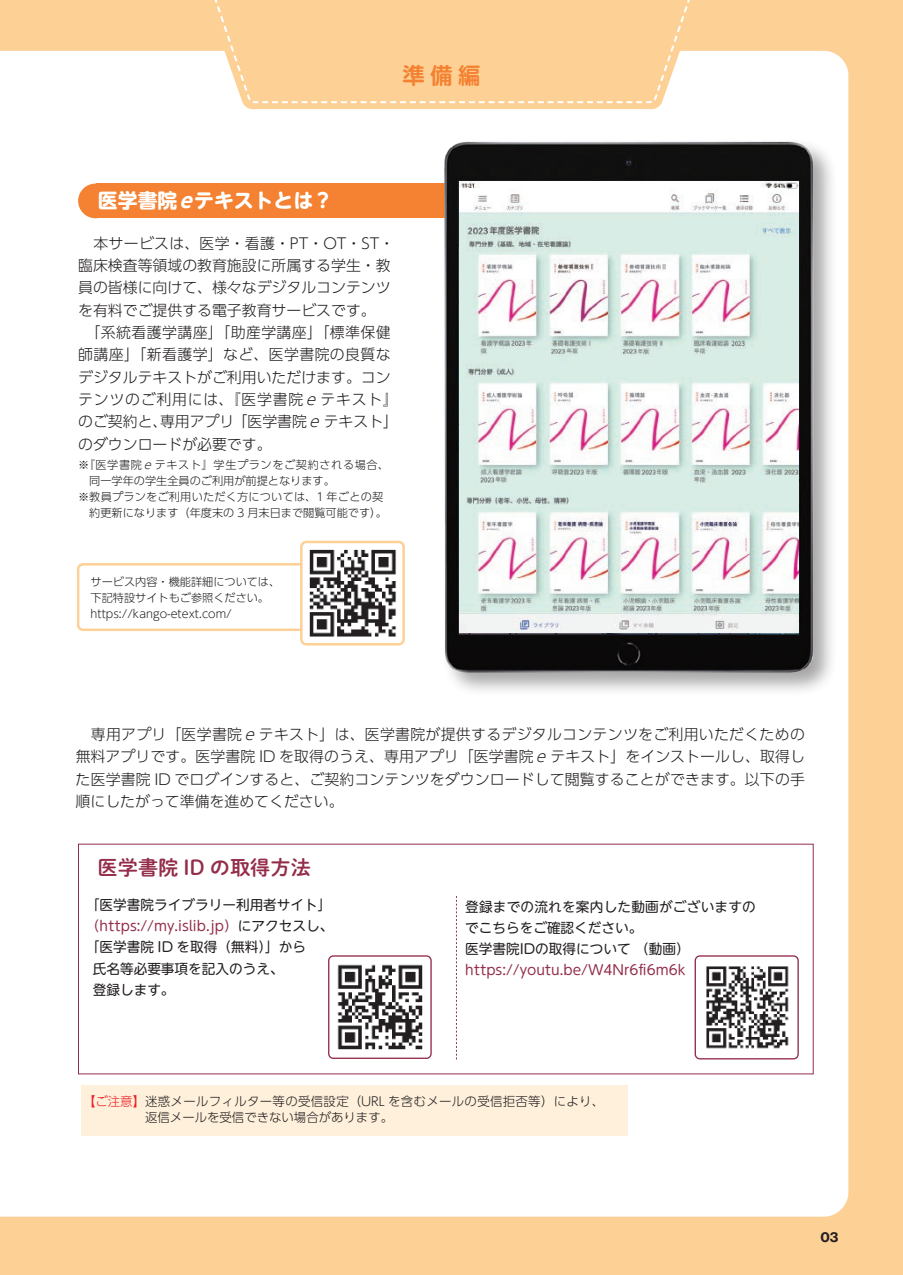
<style>
.page{position:relative;width:903px;height:1275px;background:#fdd095}
.page>*{position:absolute;margin:0;border:0;box-sizing:border-box;transform-origin:0 0}
.t1{font:700 22.4px "UD Shin M Go Pr 6 De";color:#f48232}
.t2{font:20.12px "P Shuei M Go Std B";color:#942d4a}
.t3{font:700 19.78px "UD Shin M Go Pr 6";color:#fff}
.t4{font:300 14.88px/22.4px "UD Shin Go Pr 6";color:#231f20}
.t5{font:300 14.88px "UD Shin Go Pr 6";letter-spacing:.03em;color:#231f20}
.t6{font:300 14.88px "UD Shin Go Pr 6";letter-spacing:.025em;color:#231f20}
.t7{font:300 14.88px "UD Shin Go Pr 6";letter-spacing:.055em;color:#231f20}
.t8{font:13.65px/21px "UD Shin M Go Pr 6";color:#231f20}
.t9{font:13.65px "UD Shin M Go Pr 6";color:#942d4a}
.t10{font:13.65px "N Haas Grotesk TX Pro 75 Bd";color:#231f20}
.t11{font:300 12.42px/16.1px "UD Shin Go Pr 6";letter-spacing:.025em;color:#231f20}
.t12{font:300 11.2px/16.1px "UD Shin Go Pr 6";color:#231f20}
.t13{font:300 11.2px "UD Shin Go Pr 6";letter-spacing:.055em;color:#231f20}
.t14{font:300 11.2px "UD Shin Go Pr 6";letter-spacing:.02em;color:#231f20}
.s1{font-style:italic}
.s2{color:#231f20}
.s3{color:#ee1d23}
</style>
<div class="page">
<div style="left:0;top:51px;width:848px;height:1166px;background:#fff"></div>
<svg style="left:203px;top:95px;width:499px;height:14px"></svg>
<svg style="left:210px;top:95px;width:485px;height:9px"></svg>
<div style="left:95px;top:184px;width:645px;height:34px;background:#f48232"></div>
<div style="left:78px;top:184px;width:35px;height:34px;background:#f48232;border-radius:50%"></div>
<div style="left:77px;top:563px;width:306px;height:68px;border:2px solid #fdd095;border-radius:5px"></div>
<div style="left:441px;top:138px;width:397px;height:559px;background:#231f20;opacity:.4"></div>
<img style="left:436px;top:141px;width:386px;height:541px">
<img style="left:460px;top:182px;width:338px;height:451px">
<div style="left:78px;top:844px;width:735px;height:230px;background:#fff"></div>
<img style="left:330px;top:957px;width:100px;height:100px">
<div style="left:328px;top:955px;width:104px;height:104px;border:1px solid #942d4a;border-radius:5px"></div>
<svg style="left:456px;top:896px;width:1px;height:163px"></svg>
<img style="left:696px;top:957px;width:101px;height:102px">
<div style="left:694px;top:955px;width:105px;height:104px;border:1px solid #942d4a;border-radius:5px"></div>
<div style="left:81px;top:1085px;width:547px;height:51px;background:#fef0db"></div>
<img style="left:303px;top:544px;width:99px;height:98px">
<div style="left:300px;top:541px;width:105px;height:104px;border:2px solid #fdd095;border-radius:5px"></div>
<svg style="left:0;top:0;width:812px;height:95px"></svg>
<h1 class="t1" style="left:402px;top:56px;width:80px">準備編</h1>
<h3 class="t3" style="left:98px;top:184px;width:237px">医学書院<span class="s1">e</span>テキストとは?</h3>
<p class="t6" style="left:78px;top:231px;width:318px">　本サービスは、医学・看護・PT・OT・ST・</p>
<p class="t4" style="left:78px;top:254px;width:314px">臨床検査等領域の教育施設に所属する学生・教</p>
<p class="t4" style="left:78px;top:276px;width:314px">員の皆様に向けて、様々なデジタルコンテンツ</p>
<p class="t4" style="left:78px;top:298px;width:299px">を有料でご提供する電子教育サービスです。</p>
<p class="t5" style="left:78px;top:320px;width:314px">　「系統看護学講座」「助産学講座」「標準保健</p>
<p class="t5" style="left:78px;top:343px;width:314px">師講座」「新看護学」など、医学書院の良質な</p>
<p class="t4" style="left:78px;top:365px;width:314px">デジタルテキストがご利用いただけます。コン</p>
<p class="t7" style="left:78px;top:387px;width:321px">テンツのご利用には、『医学書院<span class="s1">e</span>テキスト『</p>
<p class="t4" style="left:160px;top:410px;width:240px">専用アプリ「医学書院<span class="s1">e</span>テキスト「</p>
<p class="t4" style="left:78px;top:410px;width:195px">のご契約と、<br>のダウンロードが必要です。</p>
<p class="t13" style="left:78px;top:455px;width:312px">『※ 医学書院<span class="s1">e</span>テキスト』学生プランをご契約される場合、</p>
<p class="t12" style="left:89px;top:472px;width:247px">同一学年の学生全員のご利用が前提となります。</p>
<p class="t14" style="left:78px;top:488px;width:307px">※教員プランをご利用いただく方については、1 年ごとの契</p>
<p class="t12" style="left:89px;top:504px;width:299px">約更新になります（年度末の 3 月末日まで閲覧可能です。(</p>
<p class="t12" style="left:91px;top:573px;width:191px">サービス内容・機能詳細については、下記特設サイトもご参照ください。https://kango-etext.com/</p>
<p class="t4" style="left:76px;top:722px;width:731px;text-align:justify">　専用アプリ「医学書院<span class="s1">e</span>テキスト」は、医学書院が提供するデジタルコンテンツをご利用いただくための無料アプリです。医学書院 ID を取得のうえ、専用アプリ「医学書院<span class="s1">e</span>テキスト」をインストールし、取得した医学書院 ID でログインすると、ご契約コンテンツをダウンロードして閲覧することができます。以下の手順にしたがって準備を進めてください。</p>
<h2 class="t2" style="left:98px;top:852px;width:215px">医学書院 ID の取得方法</h2>
<p class="t8" style="left:86px;top:894px;width:247px">「医学書院ライブラリー利用者サイト「</p>
<p class="t9" style="left:86px;top:915px;width:249px">（https://my.islib.jp）<span class="s2">にアクセスし、</span></p>
<p class="t8" style="left:86px;top:936px;width:222px">「医学書院 ID を取得（無料）」から</p>
<p class="t8" style="left:93px;top:957px;width:192px">氏名等必要事項を記入のうえ、</p>
<p class="t8" style="left:93px;top:978px;width:83px">登録します。</p>
<p class="t8" style="left:465px;top:895px;width:292px">登録までの流れを案内した動画がございますのでこちらをご確認ください。<br>医学書院IDの取得について（動画(</p>
<p class="t9" style="left:465px;top:958px;width:222px">https://youtu.be W/ 4Nr6 6f i m6k</p>
<p class="t11" style="left:145px;top:1093px;width:460px;text-indent:-62px"><span class="s3">【ご注意】</span>迷惑メールフィルター等の受信設定（URL を含むメールの受信拒否等）により、返信メールを受信できない場合があります。</p>
<p class="t10" style="left:820px;top:1229px;width:20px">03</p>
</div>
